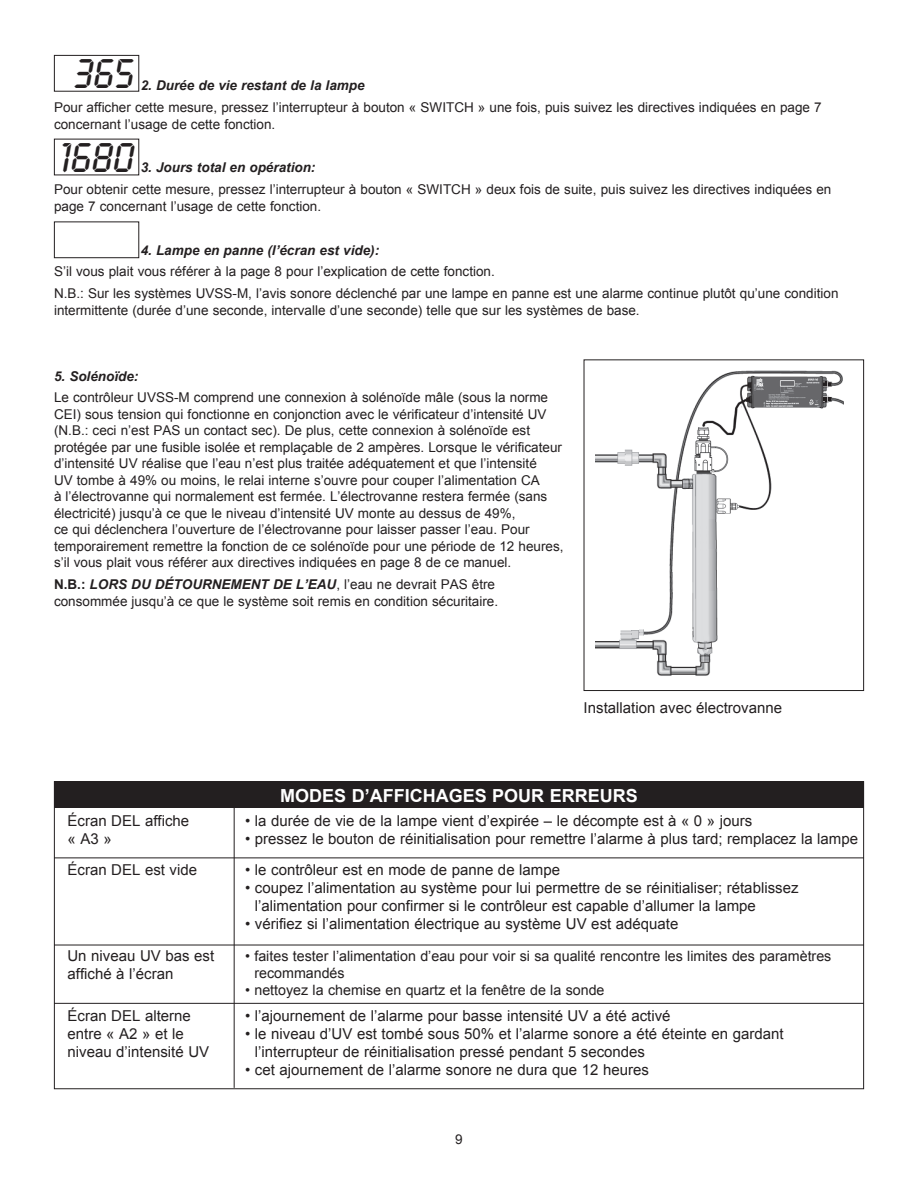
<style>
.page{position:relative;width:918px;height:1188px;background:#fff}
.page>*{position:absolute;margin:0;border:0;box-sizing:border-box;transform-origin:0 0}
.t1{font:43.35px/83.7px "Lcd Plain";color:#231f20;text-align:center}
.t2{font:700 18px "Arial";color:#fff}
.t3{font:15px/18px "Arial";color:#231f20}
.t4{font:14.25px/17.1px "Arial";color:#231f20}
.t5{font:13.5px/16.5px "Arial";color:#231f20}
.t6{font:italic 700 13.5px "Arial";color:#231f20}
.s1{font-weight:700}
.s2{font-weight:700;font-style:italic}
</style>
<div class="page">
<div style="left:54px;top:55px;width:85px;height:37px;border:1px solid #231f20"></div>
<div style="left:54px;top:222px;width:85px;height:36px;border:1px solid #231f20"></div>
<img style="left:596px;top:370px;width:247px;height:306px">
<div style="left:584px;top:359px;width:280px;height:332px;border:1px solid #231f20"></div>
<div style="left:54px;top:781px;width:810px;height:27px;background:#231f20"></div>
<hr style="left:54px;top:858px;width:810px;height:1px;background:#231f20">
<hr style="left:54px;top:945px;width:810px;height:1px;background:#231f20">
<hr style="left:54px;top:1003px;width:810px;height:1px;background:#231f20">
<hr style="left:234px;top:781px;width:1px;height:307px;background:#231f20">
<h1 class="t1" style="left:60px;top:32px;width:76px">365<br>1680</h1>
<p class="t6" style="left:141px;top:77px;width:225px">2. Durée de vie restant de la lampe</p>
<p class="t5" style="left:54px;top:99px;width:769px">Pour afficher cette mesure, pressez l’interrupteur à bouton « SWITCH » une fois, puis suivez les directives indiquées en page 7 concernant l’usage de cette fonction.</p>
<p class="t6" style="left:141px;top:159px;width:176px">3. Jours total en opération:</p>
<p class="t5" style="left:54px;top:181px;width:779px">Pour obtenir cette mesure, pressez l’interrupteur à bouton « SWITCH » deux fois de suite, puis suivez les directives indiquées en page 7 concernant l’usage de cette fonction.</p>
<p class="t6" style="left:141px;top:241px;width:240px">4. Lampe en panne (l’écran est vide):</p>
<p class="t5" style="left:54px;top:261px;width:786px;line-height:21.9px">S’il vous plait vous référer à la page 8 pour l’explication de cette fonction.<br>N.B.: Sur les systèmes UVSS-M, l’avis sonore déclenché par une lampe en panne est une alarme continue plutôt qu’une condition</p>
<p class="t5" style="left:54px;top:302px;width:587px">intermittente (durée d’une seconde, intervalle d’une seconde) telle que sur les systèmes de base.</p>
<p class="t6" style="left:54px;top:367px;width:86px">5. Solénoïde:</p>
<p class="t5" style="left:54px;top:390px;width:511px">Le contrôleur UVSS-M comprend une connexion à solénoïde mâle (sous la norme CEI) sous tension qui fonctionne en conjonction avec le vérificateur d’intensité UV (N.B.: ceci n’est PAS un contact sec). De plus, cette connexion à solénoïde est protégée par une fusible isolée et remplaçable de 2 ampères. Lorsque le vérificateur d’intensité UV réalise que l’eau n’est plus traitée adéquatement et que l’intensité<br>UV tombe à 49% ou moins, le relai interne s’ouvre pour couper l’alimentation CA<br>à l’électrovanne qui normalement est fermée. L’électrovanne restera fermée (sans électricité) jusqu’à ce que le niveau d’intensité UV monte au dessus de 49%,<br>ce qui déclenchera l’ouverture de l’électrovanne pour laisser passer l’eau. Pour temporairement remettre la fonction de ce solénoïde pour une période de 12 heures, s’il vous plait vous référer aux directives indiquées en page 8 de ce manuel.</p>
<p class="t5" style="left:54px;top:577px;width:446px"><span class="s1">N.B.:</span> <span class="s2">LORS DU DÉTOURNEMENT DE L’EAU</span>, l’eau ne devrait PAS être consommée jusqu’à ce que le système soit remis en condition sécuritaire.</p>
<p class="t3" style="left:584px;top:699px;width:200px">Installation avec électrovanne</p>
<h2 class="t2" style="left:280px;top:784px;width:359px">MODES D’AFFICHAGES POUR ERREURS</h2>
<p class="t3" style="left:68px;top:812px;width:123px">Écran DEL affiche « A3 »</p>
<p class="t3" style="left:245px;top:812px;width:509px">• la durée de vie de la lampe vient d’expirée – le décompte est à « 0 » jours</p>
<p class="t3" style="left:245px;top:830px;width:615px">• pressez le bouton de réinitialisation pour remettre l’alarme à plus tard; remplacez la lampe</p>
<p class="t3" style="left:68px;top:861px;width:131px">Écran DEL est vide</p>
<p class="t3" style="left:245px;top:861px;width:317px">• le contrôleur est en mode de panne de lampe</p>
<p class="t3" style="left:255px;top:879px;width:545px;text-indent:-10px">• coupez l’alimentation au système pour lui permettre de se réinitialiser; rétablissez l’alimentation pour confirmer si le contrôleur est capable d’allumer la lampe</p>
<p class="t3" style="left:245px;top:915px;width:435px">• vérifiez si l’alimentation électrique au système UV est adéquate</p>
<p class="t3" style="left:68px;top:947px;width:148px">Un niveau UV bas est affiché à l’écran</p>
<p class="t4" style="left:254px;top:947px;width:578px;text-indent:-9px">• faites tester l’alimentation d’eau pour voir si sa qualité rencontre les limites des paramètres recommandés</p>
<p class="t4" style="left:245px;top:982px;width:361px">• nettoyez la chemise en quartz et la fenêtre de la sonde</p>
<p class="t3" style="left:68px;top:1007px;width:143px">Écran DEL alterne entre « A2 » et le niveau d’intensité UV</p>
<p class="t3" style="left:245px;top:1007px;width:427px">• l’ajournement de l’alarme pour basse intensité UV a été activé</p>
<p class="t3" style="left:255px;top:1025px;width:530px;text-indent:-10px">• le niveau d’UV est tombé sous 50% et l’alarme sonore a été éteinte en gardant l’interrupteur de réinitialisation pressé pendant 5 secondes</p>
<p class="t3" style="left:245px;top:1061px;width:405px">• cet ajournement de l’alarme sonore ne dura que 12 heures</p>
<p class="t5" style="left:455px;top:1131px;width:9px">9</p>
</div>
